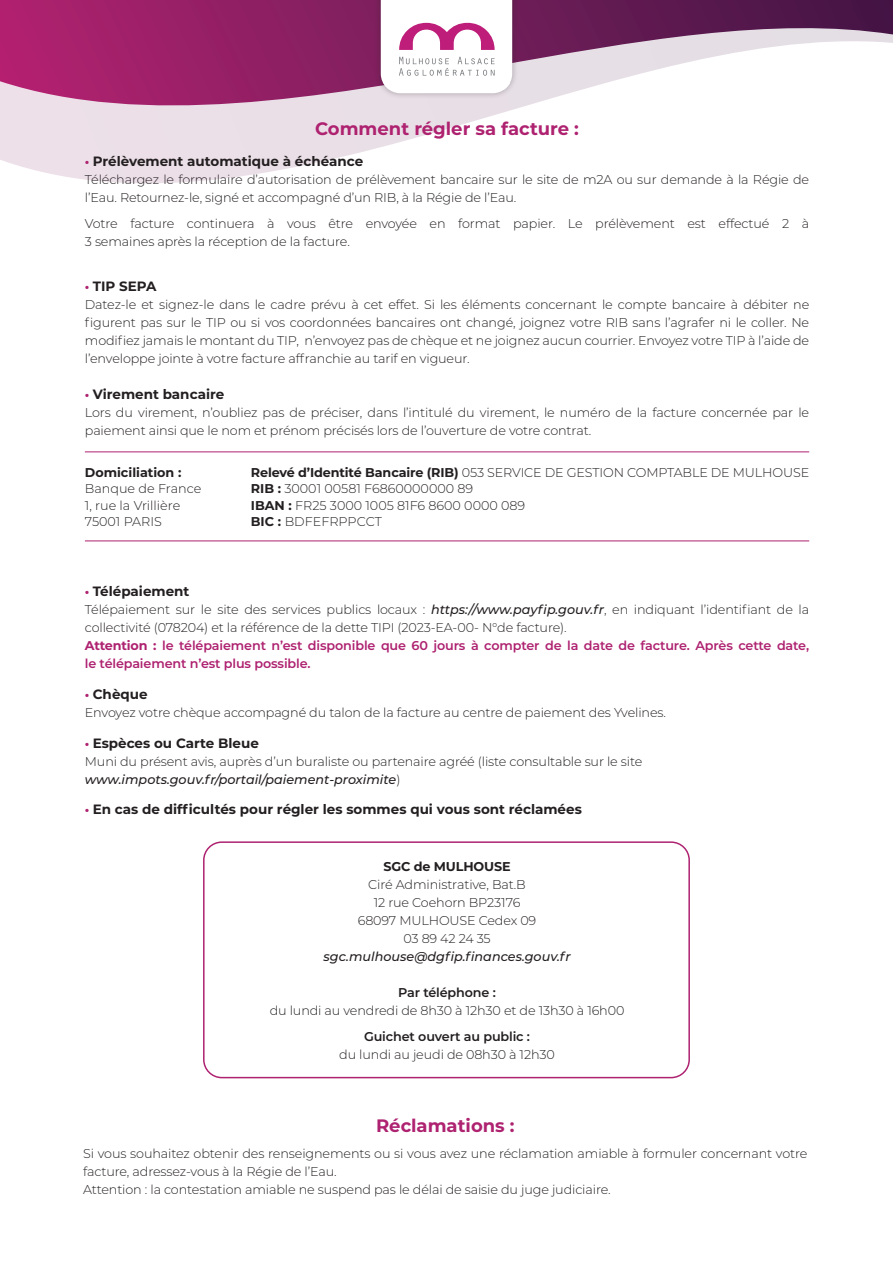
<style>
.page{position:relative;width:893px;height:1263px;background:#fff}
.page>*{position:absolute;margin:0;border:0;box-sizing:border-box;transform-origin:0 0}
.t1{font:700 18px "Montserrat";color:#ae2270}
.t2{font:700 13.5px "Montserrat";color:#231f20}
.t3{font:300 12.75px/18px "Montserrat";letter-spacing:-.01em;color:#231f20}
.t4{font:600 12.75px/18px "Montserrat";letter-spacing:-.01em;color:#ae2270}
.t5{font:italic 500 12.75px "Montserrat";color:#231f20}
.t6{font:700 12.75px "Montserrat";color:#231f20}
.s1{font-size:12.75px;color:#ae2270}
.s2{font-weight:700}
.s3{font-weight:500;font-style:italic}
.s4{font-weight:600}
</style>
<div class="page">
<svg style="left:0;top:128px;width:449px;height:55px"></svg>
<svg style="left:0;top:0;width:893px;height:128px"></svg>
<div style="left:374px;top:0;width:145px;height:100px;background:#231f20;opacity:.3"></div>
<svg style="left:381px;top:0;width:131px;height:93px"></svg>
<hr style="left:85px;top:451px;width:724px;height:1px;background:#ae2270">
<hr style="left:85px;top:540px;width:724px;height:1px;background:#ae2270">
<div style="left:203px;top:841px;width:487px;height:237px;border:2px solid #ae2270;border-radius:18px"></div>
<p class="t1" style="left:315px;top:115px;width:265px">Comment régler sa facture :</p>
<p class="t2" style="left:85px;top:151px;width:280px"><span class="s1">•</span> Prélèvement automatique à échéance</p>
<p class="t3" style="left:85px;top:170px;width:726px">Téléchargez le formulaire d’autorisation de prélèvement bancaire sur le site de m2A ou sur demande à la Régie de l’Eau. Retournez-le, signé et accompagné d’un RIB, à la Régie de l’Eau.</p>
<p class="t3" style="left:85px;top:214px;width:726px">Votre facture continuera à vous être envoyée en format papier. Le prélèvement est effectué 2 à<br>3 semaines après la réception de la facture.</p>
<p class="t2" style="left:85px;top:276px;width:73px"><span class="s1">•</span> TIP SEPA</p>
<p class="t3" style="left:85px;top:295px;width:726px;text-align:justify">Datez-le et signez-le dans le cadre prévu à cet effet. Si les éléments concernant le compte bancaire à débiter ne figurent pas sur le TIP ou si vos coordonnées bancaires ont changé, joignez votre RIB sans l’agrafer ni le coller. Ne modifiez jamais le montant du TIP, n’envoyez pas de chèque et ne joignez aucun courrier. Envoyez votre TIP à l’aide de l’enveloppe jointe à votre facture affranchie au tarif en vigueur.</p>
<p class="t2" style="left:85px;top:384px;width:141px"><span class="s1">•</span> Virement bancaire</p>
<p class="t3" style="left:85px;top:403px;width:726px">Lors du virement, n’oubliez pas de préciser, dans l’intitulé du virement, le numéro de la facture concernée par le paiement ainsi que le nom et prénom précisés lors de l’ouverture de votre contrat.</p>
<p class="t6" style="left:85px;top:463px;width:98px">Domiciliation :</p>
<p class="t3" style="left:85px;top:479px;width:118px">Banque de France</p>
<p class="t3" style="left:85px;top:496px;width:97px">1, rue la Vrillière</p>
<p class="t3" style="left:85px;top:512px;width:79px">75001 PARIS</p>
<p class="t3" style="left:251px;top:463px;width:560px"><span class="s2">Relevé d’Identité Bancaire (RIB)</span> 053 SERVICE DE GESTION COMPTABLE DE MULHOUSE</p>
<p class="t3" style="left:251px;top:479px;width:224px"><span class="s2">RIB :</span> 30001 00581 F6860000000 89</p>
<p class="t3" style="left:251px;top:496px;width:276px"><span class="s2">IBAN :</span> FR25 3000 1005 81F6 8600 0000 089</p>
<p class="t3" style="left:251px;top:512px;width:132px"><span class="s2">BIC :</span> BDFEFRPPCCT</p>
<p class="t2" style="left:85px;top:582px;width:106px"><span class="s1">•</span> Télépaiement</p>
<p class="t3" style="left:85px;top:600px;width:726px">Télépaiement sur le site des services publics locaux : <span class="s3">https://www.payfip.gouv.fr</span>, en indiquant l’identifiant de la collectivité (078204) et la référence de la dette TIPI (2023-EA-00- N°de facture).</p>
<p class="t4" style="left:85px;top:636px;width:726px"><span class="s2">Attention :</span> le télépaiement n’est disponible que 60 jours à compter de la date de facture. Après cette date, le télépaiement n’est plus possible.</p>
<p class="t2" style="left:85px;top:684px;width:64px"><span class="s1">•</span> Chèque</p>
<p class="t3" style="left:85px;top:703px;width:583px">Envoyez votre chèque accompagné du talon de la facture au centre de paiement des Yvelines.</p>
<p class="t2" style="left:85px;top:733px;width:176px"><span class="s1">•</span> Espèces ou Carte Bleue</p>
<p class="t3" style="left:85px;top:752px;width:559px">Muni du présent avis, auprès d’un buraliste ou partenaire agréé (liste consultable sur le site <span class="s3">www.impots.gouv.fr/portail/paiement-proximite</span>)</p>
<p class="t2" style="left:85px;top:800px;width:498px"><span class="s1">•</span> En cas de difficultés pour régler les sommes qui vous sont réclamées</p>
<p class="t6" style="left:383px;top:857px;width:129px">SGC de MULHOUSE</p>
<p class="t3" style="left:368px;top:875px;width:159px;text-align:center">Ciré Administrative, Bat.B<br>12 rue Coehorn BP23176</p>
<p class="t3" style="left:358px;top:911px;width:180px">68097 MULHOUSE Cedex 09</p>
<p class="t3" style="left:403px;top:929px;width:89px">03 89 42 24 35</p>
<p class="t5" style="left:323px;top:947px;width:249px">sgc.mulhouse@dgfip.finances.gouv.fr</p>
<p class="t3" style="left:270px;top:983px;width:356px;text-align:center"><span class="s4">Par téléphone :<br></span>du lundi au vendredi de 8h30 à 12h30 et de 13h30 à 16h00</p>
<p class="t3" style="left:339px;top:1027px;width:217px;text-align:center"><span class="s4">Guichet ouvert au public :<br></span>du lundi au jeudi de 08h30 à 12h30</p>
<p class="t1" style="left:376px;top:1112px;width:140px">Réclamations :</p>
<p class="t3" style="left:83px;top:1144px;width:726px">Si vous souhaitez obtenir des renseignements ou si vous avez une réclamation amiable à formuler concernant votre facture, adressez-vous à la Régie de l’Eau.</p>
<p class="t3" style="left:83px;top:1180px;width:529px">Attention : la contestation amiable ne suspend pas le délai de saisie du juge judiciaire.</p>
</div>
